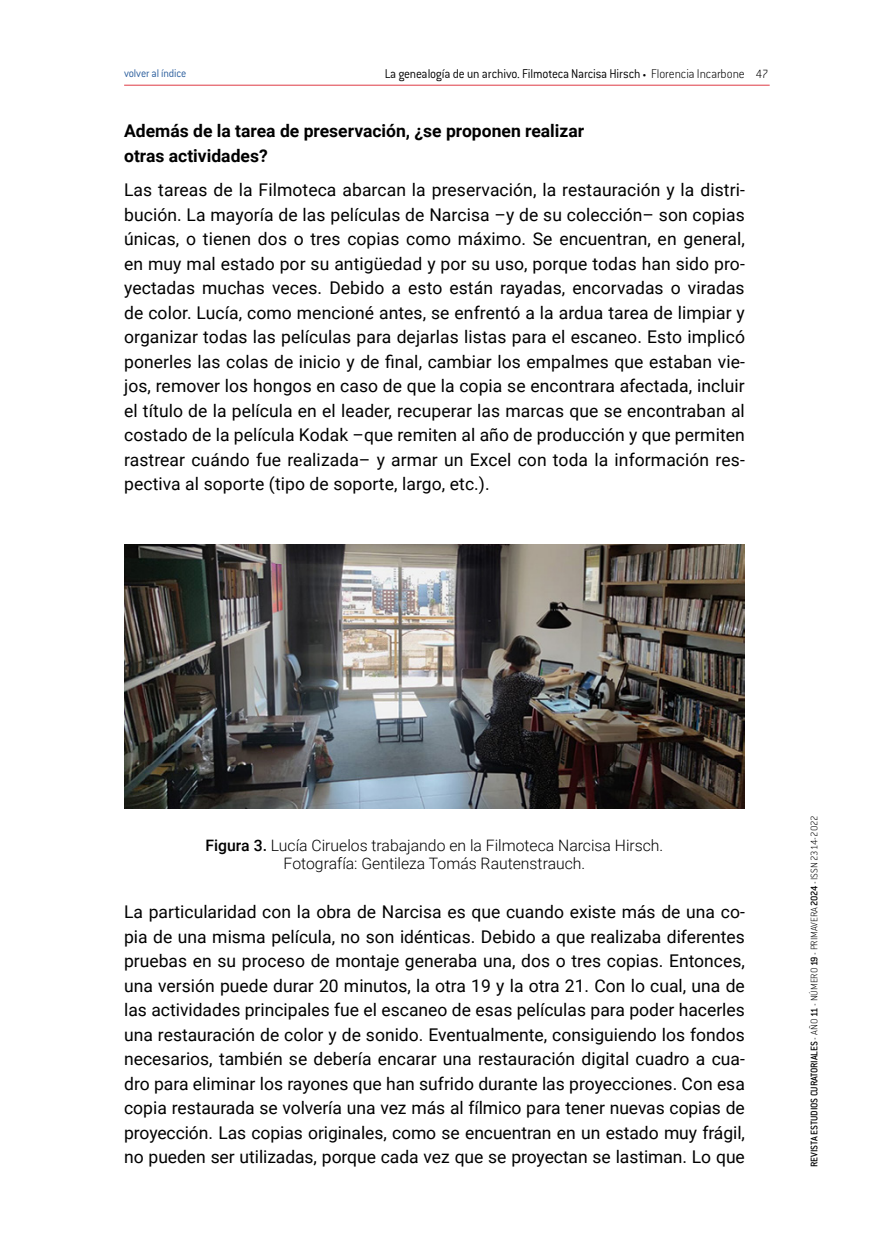
<style>
.page{position:relative;width:869px;height:1241px;background:#fff}
.page>*{position:absolute;margin:0;border:0;box-sizing:border-box;transform-origin:0 0}
.t1{font:17.5px/24.5px "Roboto";letter-spacing:-.005em;color:#000;text-align:justify}
.t2{font:700 17.5px/24.5px "Roboto";color:#000}
.t3{font:300 15.75px/17.5px "Roboto";color:#000;text-align:center}
.t4{font:300 14px "Conduit ITC";letter-spacing:-.015em;color:#000;scale:.93 1}
.t5{font:300 12.25px "Conduit ITC";letter-spacing:-.01em;color:#275b9b;scale:.93 1}
.t6{font:500 10.5px "Conduit ITC";letter-spacing:-.015em;color:#000}
.s1{font-weight:200;font-size:8.75px}
.s2{font-weight:200}
.s3{font-weight:200;font-size:13.12px}
.s4{font-weight:500}
</style>
<div class="page">
<hr style="left:124px;top:85px;width:645px;height:1px;background:#de3b44">
<img style="left:124px;top:544px;width:620px;height:264px">
<p class="t5" style="left:124px;top:66px;width:68px">volver al índice</p>
<p class="t4" style="left:384px;top:65px;width:414px">La genealogía de un archivo. Filmoteca Narcisa Hirsch <span class="s1">•</span> <span class="s2">Florencia Incarbone</span> <span class="s3">47</span></p>
<p class="t2" style="left:124px;top:119px;width:461px">Además de la tarea de preservación, ¿se proponen realizar otras actividades?</p>
<p class="t1" style="left:124px;top:178px;width:622px">Las tareas de la Filmoteca abarcan la preservación, la restauración y la distri&shy;bución. La mayoría de las películas de Narcisa –y de su colección– son copias únicas, o tienen dos o tres copias como máximo. Se encuentran, en general, en muy mal estado por su antigüedad y por su uso, porque todas han sido pro&shy;yectadas muchas veces. Debido a esto están rayadas, encorvadas o viradas de color. Lucía, como mencioné antes, se enfrentó a la ardua tarea de limpiar y organizar todas las películas para dejarlas listas para el escaneo. Esto implicó ponerles las colas de inicio y de final, cambiar los empalmes que estaban vie&shy;jos, remover los hongos en caso de que la copia se encontrara afectada, incluir el título de la película en el leader, recuperar las marcas que se encontraban al costado de la película Kodak –que remiten al año de producción y que permiten rastrear cuándo fue realizada– y armar un Excel con toda la información res&shy;pectiva al soporte (tipo de soporte, largo, etc.).</p>
<p class="t3" style="left:205px;top:837px;width:459px"><span class="s4">Figura 3.</span> Lucía Ciruelos trabajando en la Filmoteca Narcisa Hirsch.<br>Fotografía: Gentileza Tomás Rautenstrauch.</p>
<p class="t1" style="left:124px;top:899px;width:622px">La particularidad con la obra de Narcisa es que cuando existe más de una co&shy;pia de una misma película, no son idénticas. Debido a que realizaba diferentes pruebas en su proceso de montaje generaba una, dos o tres copias. Entonces, una versión puede durar 20 minutos, la otra 19 y la otra 21. Con lo cual, una de las actividades principales fue el escaneo de esas películas para poder hacerles una restauración de color y de sonido. Eventualmente, consiguiendo los fondos necesarios, también se debería encarar una restauración digital cuadro a cua&shy;dro para eliminar los rayones que han sufrido durante las proyecciones. Con esa copia restaurada se volvería una vez más al fílmico para tener nuevas copias de proyección. Las copias originales, como se encuentran en un estado muy frágil, no pueden ser utilizadas, porque cada vez que se proyectan se lastiman. Lo que</p>
<p class="t6" style="left:807px;top:1166px;width:353px;rotate:-90deg">REVISTA ESTUDIOS CURATORIALES <span class="s2">- AÑO</span> 11 <span class="s2">- NÚMERO</span> 19 <span class="s2">- PRIMAVERA</span> 2024 <span class="s2">- ISSN 2314-2022</span></p>
</div>
